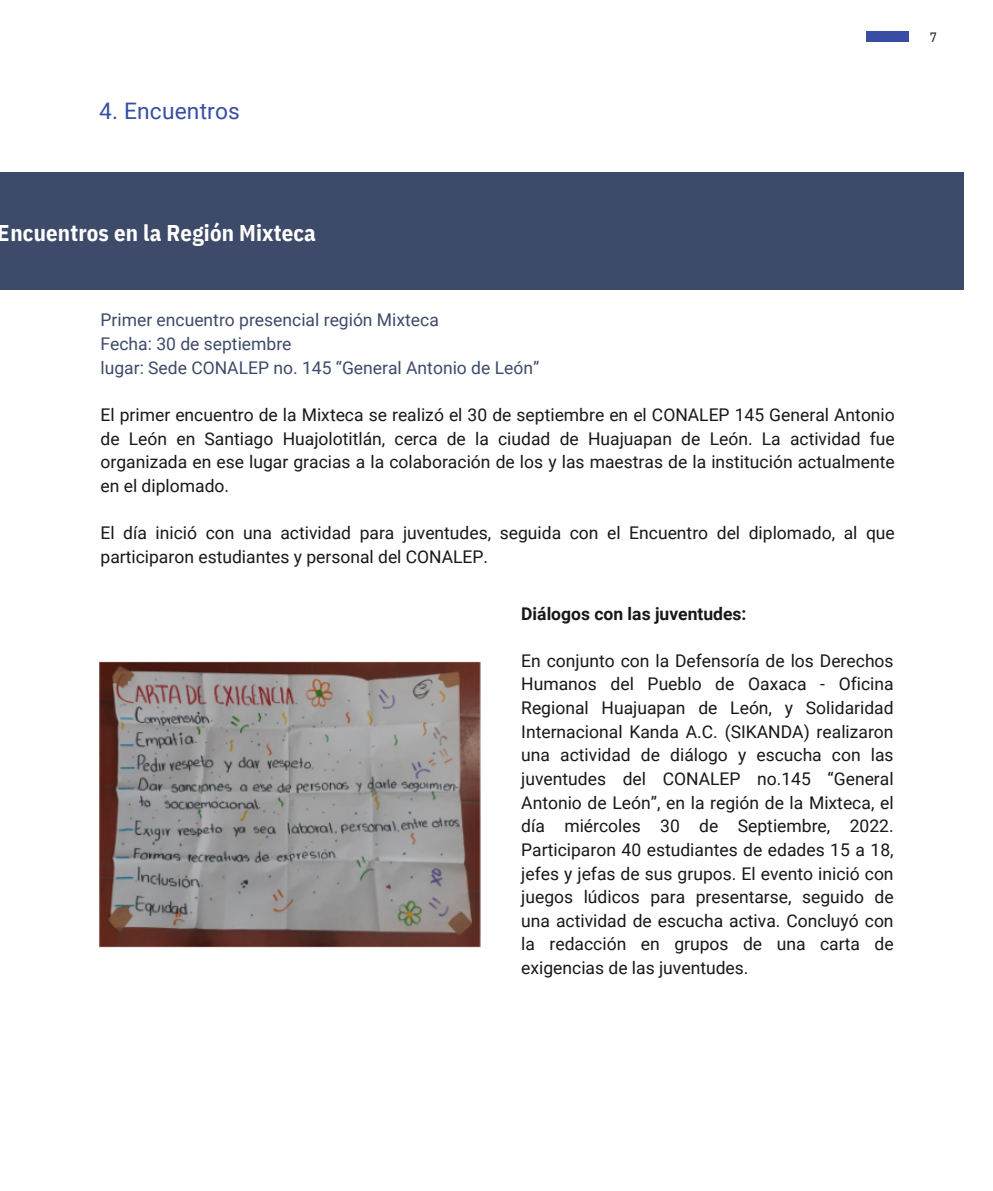
<style>
.page{position:relative;width:993px;height:1191px;background:#fff}
.page>*{position:absolute;margin:0;border:0;box-sizing:border-box;transform-origin:0 0}
.t1{font:700 22.75px "IBM Plex Sans Cond";letter-spacing:.005em;color:#fffffe}
.t2{font:22.75px "Roboto";letter-spacing:.005em;color:#384ea2}
.t3{font:17.5px/23.6px "Roboto";color:#181817;text-align:justify}
.t4{font:17.5px "Roboto";color:#3d4a6a}
.t5{font:700 17.5px "Roboto";color:#181817}
.t6{font:13.47px "IBM Plex Sans Cond";color:#181817}
</style>
<div class="page">
<div style="left:874px;top:32px;width:34px;height:9px;background:#384ea2"></div>
<div style="left:866px;top:32px;width:34px;height:9px;background:#384ea2"></div>
<img style="left:99px;top:661px;width:382px;height:286px">
<div style="left:0;top:173px;width:963px;height:117px;background:#3d4a6a"></div>
<p class="t2" style="left:99px;top:97px;width:142px">4. Encuentros</p>
<h2 class="t6" style="left:929px;top:28px;width:9px">7</h2>
<p class="t1" style="left:-2px;top:217px;width:319px">Encuentros en la Región Mixteca</p>
<p class="t4" style="left:100px;top:310px;width:340px">Primer encuentro presencial región Mixteca</p>
<p class="t4" style="left:100px;top:334px;width:192px">Fecha: 30 de septiembre</p>
<p class="t4" style="left:100px;top:357px;width:440px">lugar: Sede CONALEP no. 145 “General Antonio de León”</p>
<p class="t3" style="left:100px;top:403px;width:795px">El primer encuentro de la Mixteca se realizó el 30 de septiembre en el CONALEP 145 General Antonio de León en Santiago Huajolotitlán, cerca de la ciudad de Huajuapan de León. La actividad fue organizada en ese lugar gracias a la colaboración de los y las maestras de la institución actualmente en el diplomado.</p>
<h3 class="t3" style="left:100px;top:521px;width:795px">El día inició con una actividad para juventudes, seguida con el Encuentro del diplomado, al que participaron estudiantes y personal del CONALEP.</h3>
<h1 class="t5" style="left:521px;top:603px;width:227px">Diálogos con las juventudes:</h1>
<p class="t3" style="left:521px;top:649px;width:374px">En conjunto con la Defensoría de los Derechos Humanos del Pueblo de Oaxaca - Oficina Regional Huajuapan de León, y Solidaridad Internacional Kanda A.C. (SIKANDA) realizaron una actividad de diálogo y escucha con las juventudes del CONALEP no.145 “General Antonio de León”, en la región de la Mixteca, el día miércoles 30 de Septiembre, 2022.<br>Participaron 40 estudiantes de edades 15 a 18, jefes y jefas de sus grupos. El evento inició con juegos lúdicos para presentarse, seguido de una actividad de escucha activa. Concluyó con la redacción en grupos de una carta de exigencias de las juventudes.</p>
</div>
